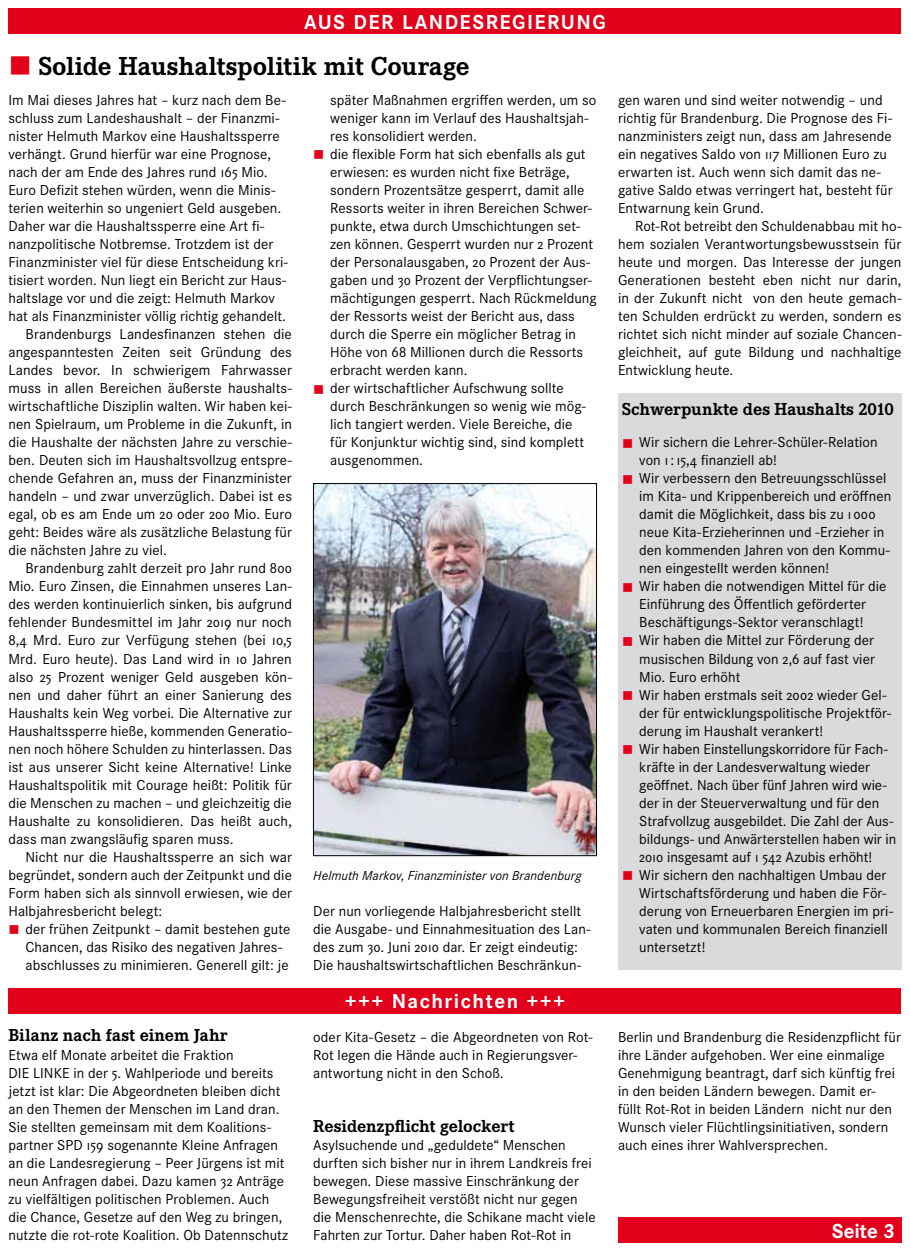
<style>
.page{position:relative;width:910px;height:1251px;background:#fff}
.page>*{position:absolute;margin:0;border:0;box-sizing:border-box;transform-origin:0 0}
.t1{font:700 27px "Corporate E";color:#000}
.t2{font:700 21px "Corporate S";letter-spacing:.065em;color:#fff}
.t3{font:700 18px "Corporate E";color:#000}
.t4{font:15px/18px "Corporate S";letter-spacing:.005em;color:#000}
.t5{font:italic 13.5px "Corporate S";letter-spacing:.01em;color:#000}
.s1{color:#e2001a}
</style>
<div class="page">
<img style="left:315px;top:485px;width:280px;height:368px">
<div style="left:313px;top:483px;width:284px;height:372px;border:1px solid #000"></div>
<div style="left:9px;top:9px;width:892px;height:25px;background:#e2001a"></div>
<div style="left:9px;top:987px;width:892px;height:26px;background:#e2001a"></div>
<div style="left:618px;top:393px;width:283px;height:576px;background:#d9dadb"></div>
<div style="left:618px;top:1216px;width:283px;height:26px;background:#e2001a"></div>
<h2 class="t2" style="left:304px;top:10px;width:303px">AUS DER LANDESREGIERUNG</h2>
<h1 class="t1" style="left:9px;top:51px;width:463px"><span class="s1">■</span> Solide Haushaltspolitik mit Courage</h1>
<p class="t4" style="left:9px;top:91px;width:279px">Im Mai dieses Jahres hat – kurz nach dem Be-</p>
<p class="t4" style="left:9px;top:109px;width:273px">schluss zum Landeshaushalt – der Finanzmi-</p>
<p class="t4" style="left:9px;top:127px;width:273px">nister Helmuth Markov eine Haushaltssperre</p>
<p class="t4" style="left:9px;top:145px;width:264px">verhängt. Grund hierfür war eine Prognose,</p>
<p class="t4" style="left:9px;top:163px;width:261px">nach der am Ende des Jahres rund 165 Mio.</p>
<p class="t4" style="left:9px;top:181px;width:268px">Euro Defizit stehen würden, wenn die Minis-</p>
<p class="t4" style="left:9px;top:199px;width:274px">terien weiterhin so ungeniert Geld ausgeben.</p>
<p class="t4" style="left:9px;top:217px;width:257px">Daher war die Haushaltssperre eine Art fi-</p>
<p class="t4" style="left:9px;top:235px;width:266px">nanzpolitische Notbremse. Trotzdem ist der</p>
<p class="t4" style="left:9px;top:253px;width:281px">Finanzminister viel für diese Entscheidung kri-</p>
<p class="t4" style="left:9px;top:271px;width:279px">tisiert worden. Nun liegt ein Bericht zur Haus-</p>
<p class="t4" style="left:9px;top:289px;width:268px">haltslage vor und die zeigt: Helmuth Markov</p>
<p class="t4" style="left:9px;top:307px;width:279px">hat als Finanzminister völlig richtig gehandelt.</p>
<p class="t4" style="left:26px;top:325px;width:268px">Brandenburgs Landesfinanzen stehen die</p>
<p class="t4" style="left:8px;top:343px;width:285px">angespanntesten Zeiten seit Gründung des</p>
<p class="t4" style="left:8px;top:361px;width:285px">Landes bevor. In schwierigem Fahrwasser</p>
<p class="t4" style="left:8px;top:379px;width:285px">muss in allen Bereichen äußerste haushalts-</p>
<p class="t4" style="left:9px;top:397px;width:285px">wirtschaftliche Disziplin walten. Wir haben kei-</p>
<p class="t4" style="left:9px;top:415px;width:285px">nen Spielraum, um Probleme in die Zukunft, in</p>
<p class="t4" style="left:9px;top:433px;width:285px">die Haushalte der nächsten Jahre zu verschie-</p>
<p class="t4" style="left:9px;top:451px;width:285px">ben. Deuten sich im Haushaltsvollzug entspre-</p>
<p class="t4" style="left:9px;top:469px;width:285px">chende Gefahren an, muss der Finanzminister</p>
<p class="t4" style="left:9px;top:487px;width:285px">handeln – und zwar unverzüglich. Dabei ist es</p>
<p class="t4" style="left:9px;top:505px;width:285px">egal, ob es am Ende um 20 oder 200 Mio. Euro</p>
<p class="t4" style="left:9px;top:523px;width:285px">geht: Beides wäre als zusätzliche Belastung für</p>
<p class="t4" style="left:9px;top:541px;width:160px">die nächsten Jahre zu viel.</p>
<p class="t4" style="left:26px;top:559px;width:268px">Brandenburg zahlt derzeit pro Jahr rund 800</p>
<p class="t4" style="left:9px;top:577px;width:285px">Mio. Euro Zinsen, die Einnahmen unseres Lan-</p>
<p class="t4" style="left:9px;top:595px;width:285px">des werden kontinuierlich sinken, bis aufgrund</p>
<p class="t4" style="left:9px;top:613px;width:285px">fehlender Bundesmittel im Jahr 2019 nur noch</p>
<p class="t4" style="left:9px;top:631px;width:285px">8,4 Mrd. Euro zur Verfügung stehen (bei 10,5</p>
<p class="t4" style="left:9px;top:649px;width:285px">Mrd. Euro heute). Das Land wird in 10 Jahren</p>
<p class="t4" style="left:9px;top:667px;width:285px">also 25 Prozent weniger Geld ausgeben kön-</p>
<p class="t4" style="left:9px;top:685px;width:285px">nen und daher führt an einer Sanierung des</p>
<p class="t4" style="left:9px;top:703px;width:285px">Haushalts kein Weg vorbei. Die Alternative zur</p>
<p class="t4" style="left:9px;top:721px;width:285px">Haushaltssperre hieße, kommenden Generatio-</p>
<p class="t4" style="left:9px;top:739px;width:285px">nen noch höhere Schulden zu hinterlassen. Das</p>
<p class="t4" style="left:9px;top:757px;width:285px">ist aus unserer Sicht keine Alternative! Linke</p>
<p class="t4" style="left:9px;top:775px;width:285px">Haushaltspolitik mit Courage heißt: Politik für</p>
<p class="t4" style="left:9px;top:793px;width:285px">die Menschen zu machen – und gleichzeitig die</p>
<p class="t4" style="left:9px;top:811px;width:285px">Haushalte zu konsolidieren. Das heißt auch,</p>
<p class="t4" style="left:9px;top:829px;width:227px">dass man zwangsläufig sparen muss.</p>
<p class="t4" style="left:26px;top:847px;width:268px">Nicht nur die Haushaltssperre an sich war</p>
<p class="t4" style="left:9px;top:865px;width:285px">begründet, sondern auch der Zeitpunkt und die</p>
<p class="t4" style="left:9px;top:883px;width:285px">Form haben sich als sinnvoll erwiesen, wie der</p>
<p class="t4" style="left:9px;top:901px;width:155px">Halbjahresbericht belegt:</p>
<p class="t4" style="left:26px;top:919px;width:266px">der frühen Zeitpunkt – damit bestehen gute</p>
<p class="t4" style="left:26px;top:937px;width:258px">Chancen, das Risiko des negativen Jahres-</p>
<p class="t4" style="left:26px;top:955px;width:265px">abschlusses zu minimieren. Generell gilt: je</p>
<p class="t4" style="left:330px;top:91px;width:268px">später Maßnahmen ergriffen werden, um so weniger kann im Verlauf des Haushaltsjah&shy;res konsolidiert werden.<br>die flexible Form hat sich ebenfalls als gut erwiesen: es wurden nicht fixe Beträge, sondern Prozentsätze gesperrt, damit alle Ressorts weiter in ihren Bereichen Schwer&shy;punkte, etwa durch Umschichtungen set&shy;zen können. Gesperrt wurden nur 2 Prozent der Personalausgaben, 20 Prozent der Aus&shy;gaben und 30 Prozent der Verpflichtungser&shy;mächtigungen gesperrt. Nach Rückmeldung der Ressorts weist der Bericht aus, dass durch die Sperre ein möglicher Betrag in Höhe von 68 Millionen durch die Ressorts erbracht werden kann.<br>der wirtschaftlicher Aufschwung sollte durch Beschränkungen so wenig wie mög&shy;lich tangiert werden. Viele Bereiche, die<br>für Konjunktur wichtig sind, sind komplett ausgenommen.</p>
<p class="t5" style="left:313px;top:867px;width:270px">Helmuth Markov, Finanzminister von Brandenburg</p>
<p class="t4" style="left:313px;top:901px;width:279px">Der nun vorliegende Halbjahresbericht stellt die Ausgabe- und Einnahmesituation des Lan&shy;des zum 30. Juni 2010 dar. Er zeigt eindeutig:<br>Die haushaltswirtschaftlichen Beschränkun-</p>
<p class="t3" style="left:9px;top:1024px;width:221px">Bilanz nach fast einem Jahr</p>
<p class="t4" style="left:9px;top:1045px;width:281px">Etwa elf Monate arbeitet die Fraktion<br>DIE LINKE in der 5. Wahlperiode und bereits jetzt ist klar: Die Abgeordneten bleiben dicht an den Themen der Menschen im Land dran.<br>Sie stellten gemeinsam mit dem Koalitions&shy;partner SPD 159 sogenannte Kleine Anfragen an die Landesregierung – Peer Jürgens ist mit neun Anfragen dabei. Dazu kamen 32 Anträge zu vielfältigen politischen Problemen. Auch die Chance, Gesetze auf den Weg zu bringen, nutzte die rot-rote Koalition. Ob Datennschutz</p>
<h2 class="t2" style="left:345px;top:989px;width:222px">+++ Nachrichten +++</h2>
<p class="t4" style="left:313px;top:1027px;width:281px">oder Kita-Gesetz – die Abgeordneten von Rot-<br>Rot legen die Hände auch in Regierungsver&shy;antwortung nicht in den Schoß.</p>
<p class="t3" style="left:313px;top:1115px;width:203px">Residenzpflicht gelockert</p>
<p class="t4" style="left:313px;top:1135px;width:284px">Asylsuchende und „geduldete“ Menschen durften sich bisher nur in ihrem Landkreis frei bewegen. Diese massive Einschränkung der Bewegungsfreiheit verstößt nicht nur gegen die Menschenrechte, die Schikane macht viele Fahrten zur Tortur. Daher haben Rot-Rot in</p>
<p class="t4" style="left:618px;top:91px;width:276px">gen waren und sind weiter notwendig – und richtig für Brandenburg. Die Prognose des Fi&shy;nanzministers zeigt nun, dass am Jahresende ein negatives Saldo von 117 Millionen Euro zu erwarten ist. Auch wenn sich damit das ne&shy;gative Saldo etwas verringert hat, besteht für Entwarnung kein Grund.</p>
<p class="t4" style="left:618px;top:217px;width:285px;text-align:justify;text-indent:17px">Rot-Rot betreibt den Schuldenabbau mit ho&shy;hem sozialen Verantwortungsbewusstsein für heute und morgen. Das Interesse der jungen Generationen besteht eben nicht nur darin, in der Zukunft nicht von den heute gemach&shy;ten Schulden erdrückt zu werden, sondern es richtet sich nicht minder auf soziale Chancen&shy;gleichheit, auf gute Bildung und nachhaltige Entwicklung heute.</p>
<p class="t3" style="left:622px;top:399px;width:273px">Schwerpunkte des Haushalts 2010</p>
<p class="t4" style="left:639px;top:433px;width:259px">Wir sichern die Lehrer-Schüler-Relation von 1:15,4 finanziell ab!<br>Wir verbessern den Betreuungsschlüssel im Kita- und Krippenbereich und eröffnen damit die Möglichkeit, dass bis zu 1 000 neue Kita-Erzieherinnen und -Erzieher in den kommenden Jahren von den Kommu&shy;nen eingestellt werden können!<br>Wir haben die notwendigen Mittel für die Einführung des Öffentlich geförderter Beschäftigungs-Sektor veranschlagt!<br>Wir haben die Mittel zur Förderung der musischen Bildung von 2,6 auf fast vier Mio. Euro erhöht<br>Wir haben erstmals seit 2002 wieder Gel&shy;der für entwicklungspolitische Projektför&shy;derung im Haushalt verankert!<br>Wir haben Einstellungskorridore für Fach&shy;kräfte in der Landesverwaltung wieder geöffnet. Nach über fünf Jahren wird wie&shy;der in der Steuerverwaltung und für den Strafvollzug ausgebildet. Die Zahl der Aus&shy;bildungs- und Anwärterstellen haben wir in 2010 insgesamt auf 1 542 Azubis erhöht!<br>Wir sichern den nachhaltigen Umbau der Wirtschaftsförderung und haben die För&shy;derung von Erneuerbaren Energien im pri&shy;vaten und kommunalen Bereich finanziell untersetzt!</p>
<p class="t4" style="left:618px;top:1027px;width:284px">Berlin und Brandenburg die Residenzpflicht für ihre Länder aufgehoben. Wer eine einmalige Genehmigung beantragt, darf sich künftig frei in den beiden Ländern bewegen. Damit er&shy;füllt Rot-Rot in beiden Ländern nicht nur den Wunsch vieler Flüchtlingsinitiativen, sondern auch eines ihrer Wahlversprechen.</p>
<h2 class="t2" style="left:832px;top:1218px;width:65px">Seite 3</h2>
</div>
